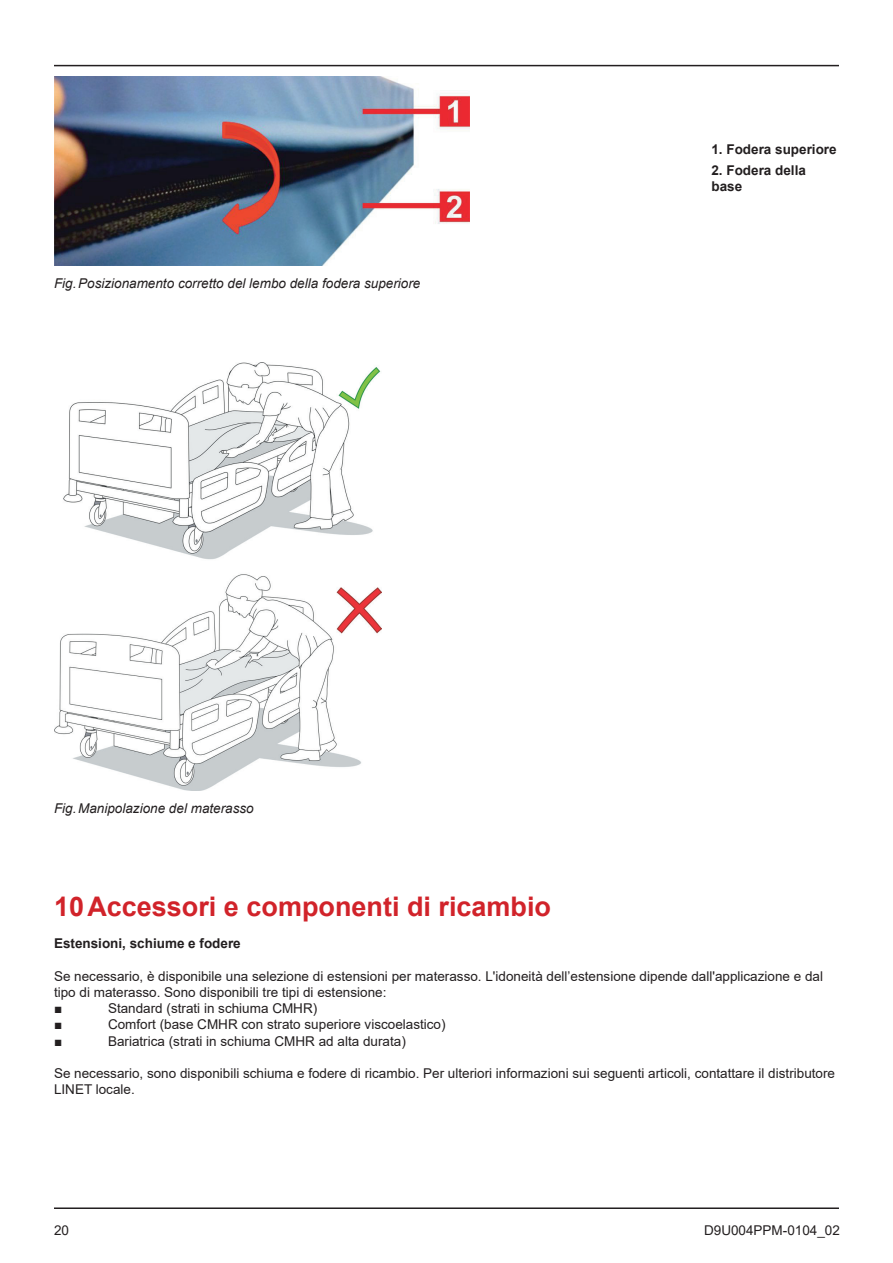
<style>
.page{position:relative;width:893px;height:1263px;background:#fff}
.page>*{position:absolute;margin:0;border:0;box-sizing:border-box;transform-origin:0 0}
.t1{font:700 27px "Arial";color:#d1232a}
.t2{font:13.5px/16.2px "Arial";color:#231f20}
.t3{font:italic 13.5px "Arial";color:#231f20}
.t4{font:700 13.5px/16.2px "Arial";color:#231f20}
</style>
<div class="page">
<hr style="left:54px;top:1207px;width:785px;height:2px;background:#231f20">
<hr style="left:54px;top:65px;width:785px;height:1px;background:#231f20">
<img style="left:54px;top:77px;width:415px;height:189px">
<img style="left:54px;top:362px;width:328px;height:429px">
<p class="t3" style="left:54px;top:274px;width:368px">Fig.Posizionamento corretto del lembo della fodera superiore</p>
<p class="t3" style="left:54px;top:799px;width:201px">Fig.Manipolazione del materasso</p>
<p class="t4" style="left:711px;top:142px;width:127px">1. Fodera superiore</p>
<p class="t4" style="left:711px;top:162px;width:96px">2. Fodera della base</p>
<h1 class="t1" style="left:54px;top:887px;width:499px">10Accessori e componenti di ricambio</h1>
<p class="t4" style="left:54px;top:936px;width:188px">Estensioni, schiume e fodere</p>
<p class="t2" style="left:54px;top:968px;width:771px">Se necessario, è disponibile una selezione di estensioni per materasso. L'idoneità dell’estensione dipende dall'applicazione e dal tipo di materasso. Sono disponibili tre tipi di estensione:</p>
<p class="t4" style="left:54px;top:1000px;width:10px">■</p>
<p class="t2" style="left:108px;top:1000px;width:211px">Standard (strati in schiuma CMHR)</p>
<p class="t4" style="left:54px;top:1017px;width:10px">■</p>
<p class="t2" style="left:108px;top:1016px;width:339px">Comfort (base CMHR con strato superiore viscoelastico)</p>
<p class="t4" style="left:54px;top:1033px;width:10px">■</p>
<p class="t2" style="left:108px;top:1033px;width:299px">Bariatrica (strati in schiuma CMHR ad alta durata)</p>
<p class="t2" style="left:54px;top:1065px;width:783px">Se necessario, sono disponibili schiuma e fodere di ricambio. Per ulteriori informazioni sui seguenti articoli, contattare il distributore<br>LINET locale.</p>
<p class="t2" style="left:54px;top:1222px;width:17px">20</p>
<p class="t2" style="left:704px;top:1222px;width:137px">D9U004PPM-0104_02</p>
</div>
